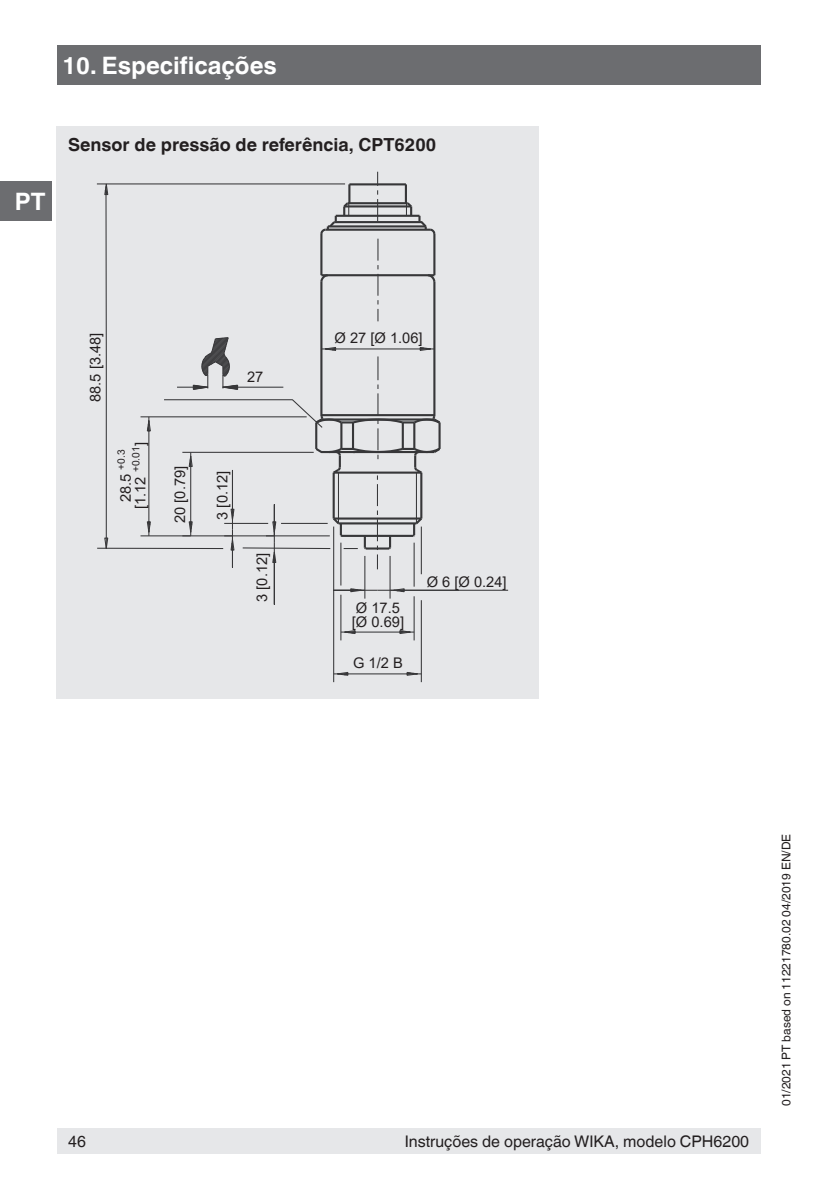
<style>
.page{position:relative;width:840px;height:1191px;background:#fff}
.page>*{position:absolute;margin:0;border:0;box-sizing:border-box;transform-origin:0 0}
.t1{font:700 24px "Helvetica World";color:#fff}
.t2{font:700 18px "Helvetica World";color:#231f20}
.t3{font:16px "Helvetica World";color:#231f20}
.t4{font:14.6px/14.6px "Arial";color:#231f20;text-align:center}
.t5{font:12px "Helvetica World";color:#231f20}
</style>
<div class="page">
<div style="left:57px;top:45px;width:703px;height:40px;background:#6c6d70"></div>
<div style="left:57px;top:1128px;width:703px;height:26px;background:#e6e7e9"></div>
<div style="left:0;top:181px;width:51px;height:40px;background:#6c6d70"></div>
<div style="left:57px;top:126px;width:482px;height:573px;background:#e6e7e9"></div>
<hr style="left:320px;top:282px;width:2px;height:134px;background:#373739">
<hr style="left:433px;top:282px;width:2px;height:134px;background:#373739">
<svg style="left:319px;top:172px;width:117px;height:149px"></svg>
<hr style="left:97px;top:183px;width:248px;height:1px;background:#373739">
<svg style="left:104px;top:183px;width:5px;height:365px"></svg>
<hr style="left:97px;top:548px;width:126px;height:1px;background:#373739">
<hr style="left:140px;top:535px;width:51px;height:1px;background:#373739">
<hr style="left:140px;top:416px;width:166px;height:1px;background:#373739">
<hr style="left:148px;top:417px;width:1px;height:119px;background:#373739">
<svg style="left:146px;top:520px;width:5px;height:17px"></svg>
<svg style="left:146px;top:416px;width:5px;height:16px"></svg>
<hr style="left:274px;top:542px;width:1px;height:62px;background:#373739">
<hr style="left:333px;top:526px;width:1px;height:156px;background:#373739">
<hr style="left:420px;top:600px;width:1px;height:82px;background:#373739">
<hr style="left:333px;top:673px;width:88px;height:1px;background:#373739">
<svg style="left:333px;top:671px;width:16px;height:5px"></svg>
<svg style="left:406px;top:671px;width:16px;height:5px"></svg>
<hr style="left:340px;top:594px;width:1px;height:46px;background:#373739">
<hr style="left:413px;top:596px;width:1px;height:44px;background:#373739">
<hr style="left:341px;top:631px;width:73px;height:1px;background:#373739">
<svg style="left:340px;top:629px;width:16px;height:6px"></svg>
<svg style="left:398px;top:629px;width:17px;height:5px"></svg>
<hr style="left:364px;top:556px;width:1px;height:42px;background:#373739">
<hr style="left:389px;top:556px;width:1px;height:42px;background:#373739">
<hr style="left:333px;top:590px;width:44px;height:1px;background:#373739">
<hr style="left:377px;top:590px;width:131px;height:1px;background:#373739">
<svg style="left:349px;top:587px;width:19px;height:6px"></svg>
<svg style="left:386px;top:587px;width:19px;height:6px"></svg>
<svg style="left:163px;top:336px;width:278px;height:233px"></svg>
<hr style="left:420px;top:526px;width:1px;height:48px;background:#373739">
<hr style="left:340px;top:542px;width:1px;height:43px;background:#373739">
<hr style="left:413px;top:542px;width:1px;height:44px;background:#373739">
<h1 class="t1" style="left:62px;top:51px;width:216px">10. Especificações</h1>
<h1 class="t1" style="left:15px;top:188px;width:32px">PT</h1>
<p class="t2" style="left:68px;top:134px;width:369px">Sensor de pressão de referência, CPT6200</p>
<p class="t4" style="left:88px;top:402px;width:71px;rotate:-90deg">88.5 [3.48]</p>
<p class="t4" style="left:118px;top:509px;width:68px;rotate:-90deg">28.5 <sup>+0.3 </sup>[1.12 <sup>+0.01</sup>]</p>
<p class="t4" style="left:247px;top:369px;width:18px">27</p>
<p class="t4" style="left:172px;top:523px;width:59px;rotate:-90deg">20 [0.79]</p>
<p class="t4" style="left:215px;top:520px;width:50px;rotate:-90deg">3 [0.12]</p>
<p class="t4" style="left:254px;top:602px;width:50px;rotate:-90deg">3 [0.12]</p>
<p class="t4" style="left:334px;top:331px;width:90px">Ø 27 [Ø 1.06]</p>
<p class="t4" style="left:351px;top:600px;width:54px;text-align:left">Ø 17.5 [Ø 0.69]</p>
<p class="t4" style="left:353px;top:656px;width:51px">G 1/2 B</p>
<p class="t4" style="left:426px;top:575px;width:81px">Ø 6 [Ø 0.24]</p>
<p class="t3" style="left:68px;top:1132px;width:19px">46</p>
<p class="t3" style="left:404px;top:1132px;width:345px">Instruções de operação WIKA, modelo CPH6200</p>
<p class="t5" style="left:778px;top:1106px;width:273px;rotate:-90deg">01/2021 PT based on 11221780.02 04/2019 EN/DE</p>
</div>
